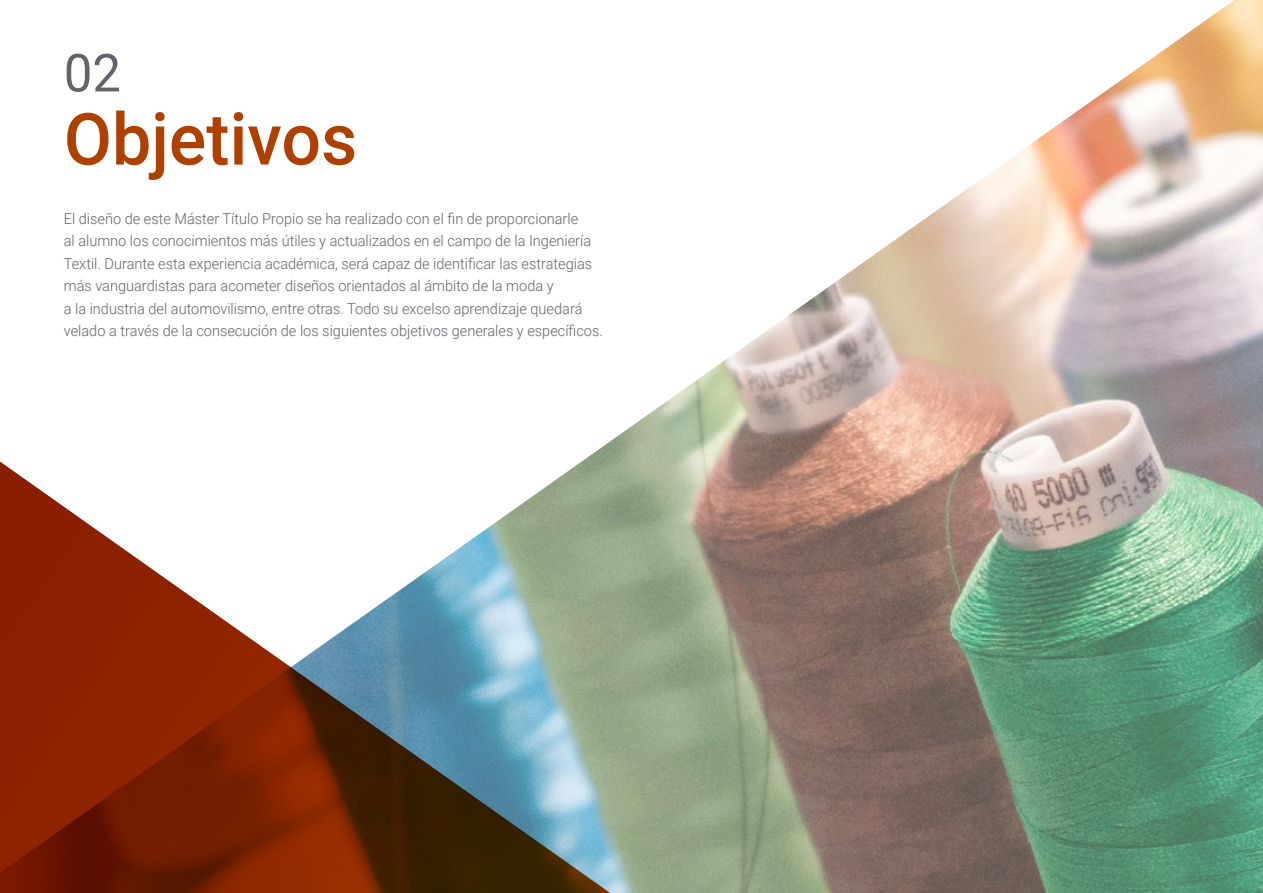
<style>
.page{position:relative;width:1263px;height:893px;background:#fff}
.page>*{position:absolute;margin:0;border:0;box-sizing:border-box;transform-origin:0 0}
.t1{font:500 72px "Roboto";color:#ae4000}
.t2{font:52.5px "Roboto";color:#61646a}
.t3{font:300 15px/22.5px "Roboto";color:#61646a}
</style>
<div class="page">
<img style="left:604px;top:0;width:659px;height:893px">
<svg style="left:0;top:446px;width:640px;height:447px"></svg>
<h2 class="t2" style="left:64px;top:36px;width:59px">02</h2>
<h1 class="t1" style="left:64px;top:89px;width:295px">Objetivos</h1>
<p class="t3" style="left:64px;top:207px;width:541px">El diseño de este Máster Título Propio se ha realizado con el fin de proporcionarle<br>al alumno los conocimientos más útiles y actualizados en el campo de la Ingeniería Textil. Durante esta experiencia académica, será capaz de identificar las estrategias más vanguardistas para acometer diseños orientados al ámbito de la moda y<br>a la industria del automovilismo, entre otras. Todo su excelso aprendizaje quedará velado a través de la consecución de los siguientes objetivos generales y específicos.</p>
</div>
